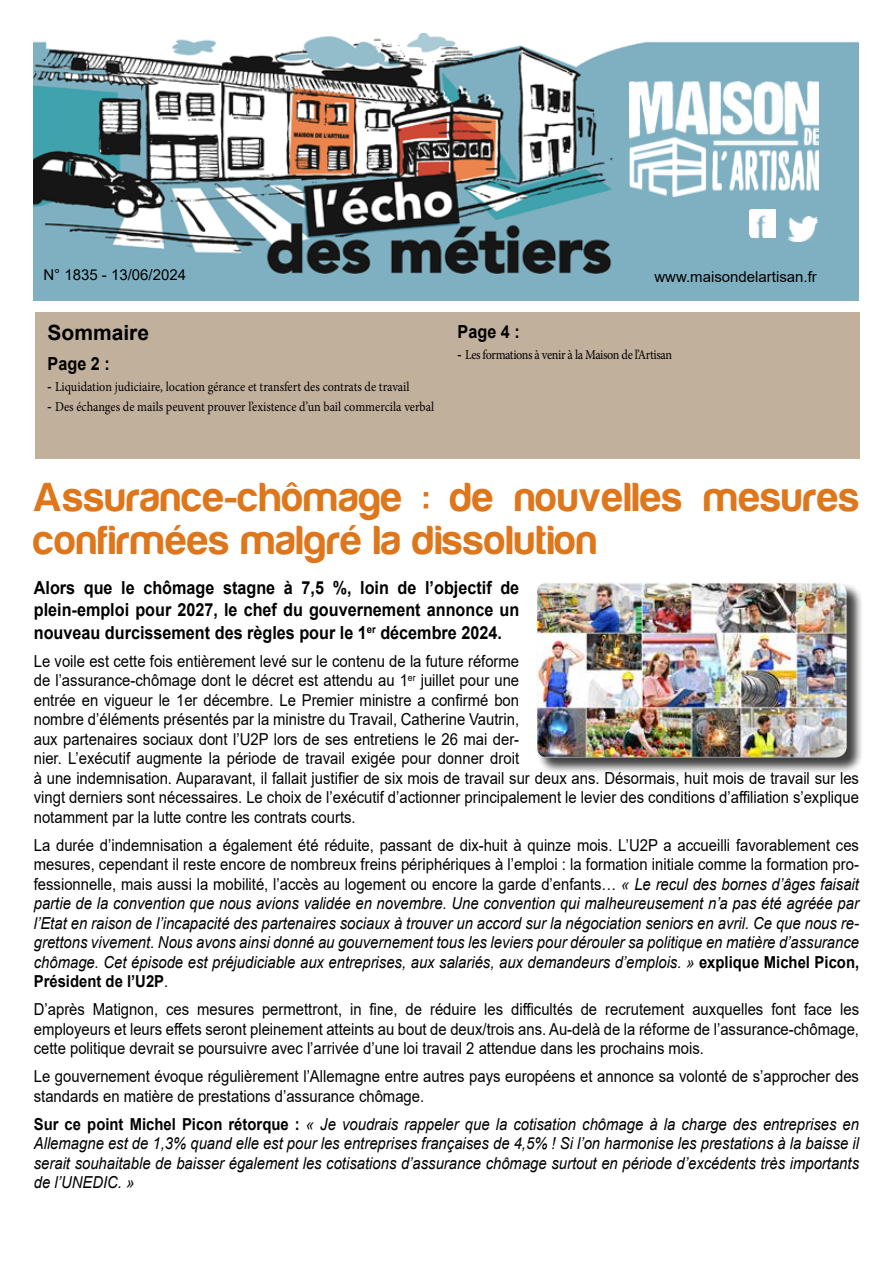
<style>
.page{position:relative;width:893px;height:1263px;background:#fff}
.page>*{position:absolute;margin:0;border:0;box-sizing:border-box;transform-origin:0 0}
.t1{font:700 42px/43.5px "Harabara";letter-spacing:.03em;color:#de761c}
.t2{font:700 21px "Arial";color:#000}
.t3{font:700 18px/22.5px "Arial";color:#000;text-align:justify;scale:.9 1}
.t4{font:16.5px/19.5px "Arial";color:#000;scale:.9 1}
.t5{font:italic 16.5px/19.5px "Arial";color:#000;text-align:justify;scale:.9 1}
.t6{font:15px "Arial";color:#000}
.t7{font:13.5px "Minion Pro";letter-spacing:-.005em;color:#000;scale:.9 1}
.t8{font:13.5px "Minion Pro";letter-spacing:-.03em;color:#000;scale:.9 1}
.s1{font-family:"Arial"}
.s2{font-style:normal}
.s3{font-weight:700;font-style:normal}
</style>
<div class="page">
<img style="left:34px;top:33px;width:825px;height:267px">
<img style="left:750px;top:210px;width:25px;height:1px">
<img style="left:788px;top:216px;width:29px;height:24px">
<img style="left:750px;top:211px;width:25px;height:26px">
<img style="left:789px;top:218px;width:29px;height:23px">
<img style="left:629px;top:83px;width:190px;height:114px">
<div style="left:35px;top:312px;width:824px;height:147px;background:#c1b09c"></div>
<div style="left:536px;top:582px;width:327px;height:192px;background:#000;opacity:.75"></div>
<img style="left:536px;top:582px;width:311px;height:175px">
<p class="t6" style="left:43px;top:264px;width:144px">N° 1835 - 13/06/2024</p>
<p class="t6" style="left:654px;top:267px;width:164px">www.maisondelartisan.fr</p>
<p class="t2" style="left:48px;top:318px;width:103px">Sommaire</p>
<p class="t3" style="left:48px;top:353px;width:71px">Page 2 :</p>
<p class="t7" style="left:48px;top:377px;width:404px"><span class="s1">-</span> Liquidation judiciaire, location gérance et transfert des contrats de travail</p>
<p class="t7" style="left:48px;top:398px;width:431px"><span class="s1">-</span> Des échanges de mails peuvent prouver l’existence d’un bail commercila verbal</p>
<p class="t3" style="left:458px;top:321px;width:71px">Page 4 :</p>
<p class="t8" style="left:458px;top:345px;width:240px"><span class="s1">-</span> Les formations à venir à la Maison de l’Artisan</p>
<h1 class="t1" style="left:34px;top:476px;width:827px">Assurance-chômage : de nouvelles mesures confirmées malgré la dissolution</h1>
<p class="t3" style="left:34px;top:576px;width:541px">Alors que le chômage stagne à 7,5 %, loin de l’objectif de plein-emploi pour 2027, le chef du gouvernement annonce un nouveau durcissement des règles pour le 1<sup>er</sup> décembre 2024.</p>
<p class="t4" style="left:34px;top:651px;width:918px">Le voile est cette fois entièrement levé sur le contenu de la future réforme<br>de l’assurance-chômage dont le décret est attendu au 1<sup>er</sup> juillet pour une<br>entrée en vigueur le 1er décembre. Le Premier ministre a confirmé bon<br>nombre d’éléments présentés par la ministre du Travail, Catherine Vautrin,<br>aux partenaires sociaux dont l’U2P lors de ses entretiens le 26 mai der-<br>nier. L’exécutif augmente la période de travail exigée pour donner droit<br>à une indemnisation. Auparavant, il fallait justifier de six mois de travail sur deux ans. Désormais, huit mois de travail sur les vingt derniers sont nécessaires. Le choix de l’exécutif d’actionner principalement le levier des conditions d’affiliation s’explique notamment par la lutte contre les contrats courts.</p>
<p class="t5" style="left:34px;top:835px;width:919px"><span class="s2">La durée d’indemnisation a également été réduite, passant de dix-huit à quinze mois. L’U2P a accueilli favorablement ces mesures, cependant il reste encore de nombreux freins périphériques à l’emploi : la formation initiale comme la formation pro&shy;fessionnelle, mais aussi la mobilité, l’accès au logement ou encore la garde d’enfants…</span> « Le recul des bornes d’âges faisait partie de la convention que nous avions validée en novembre. Une convention qui malheureusement n’a pas été agréée par l’Etat en raison de l’incapacité des partenaires sociaux à trouver un accord sur la négociation seniors en avril. Ce que nous re&shy;grettons vivement. Nous avons ainsi donné au gouvernement tous les leviers pour dérouler sa politique en matière d’assurance chômage. Cet épisode est préjudiciable aux entreprises, aux salariés, aux demandeurs d’emplois. » <span class="s3">explique Michel Picon, Président de l’U2P</span><span class="s2">.</span></p>
<p class="t4" style="left:34px;top:999px;width:918px;text-align:justify">D’après Matignon, ces mesures permettront, in fine, de réduire les difficultés de recrutement auxquelles font face les employeurs et leurs effets seront pleinement atteints au bout de deux/trois ans. Au-delà de la réforme de l’assurance-chômage, cette politique devrait se poursuivre avec l’arrivée d’une loi travail 2 attendue dans les prochains mois.</p>
<p class="t4" style="left:34px;top:1066px;width:918px">Le gouvernement évoque régulièrement l’Allemagne entre autres pays européens et annonce sa volonté de s’approcher des standards en matière de prestations d’assurance chômage.</p>
<p class="t5" style="left:34px;top:1114px;width:918px"><span class="s3">Sur ce point Michel Picon rétorque :</span> « Je voudrais rappeler que la cotisation chômage à la charge des entreprises en Allemagne est de 1,3% quand elle est pour les entreprises françaises de 4,5% ! Si l’on harmonise les prestations à la baisse il serait souhaitable de baisser également les cotisations d’assurance chômage surtout en période d’excédents très importants de l’UNEDIC. »</p>
</div>
